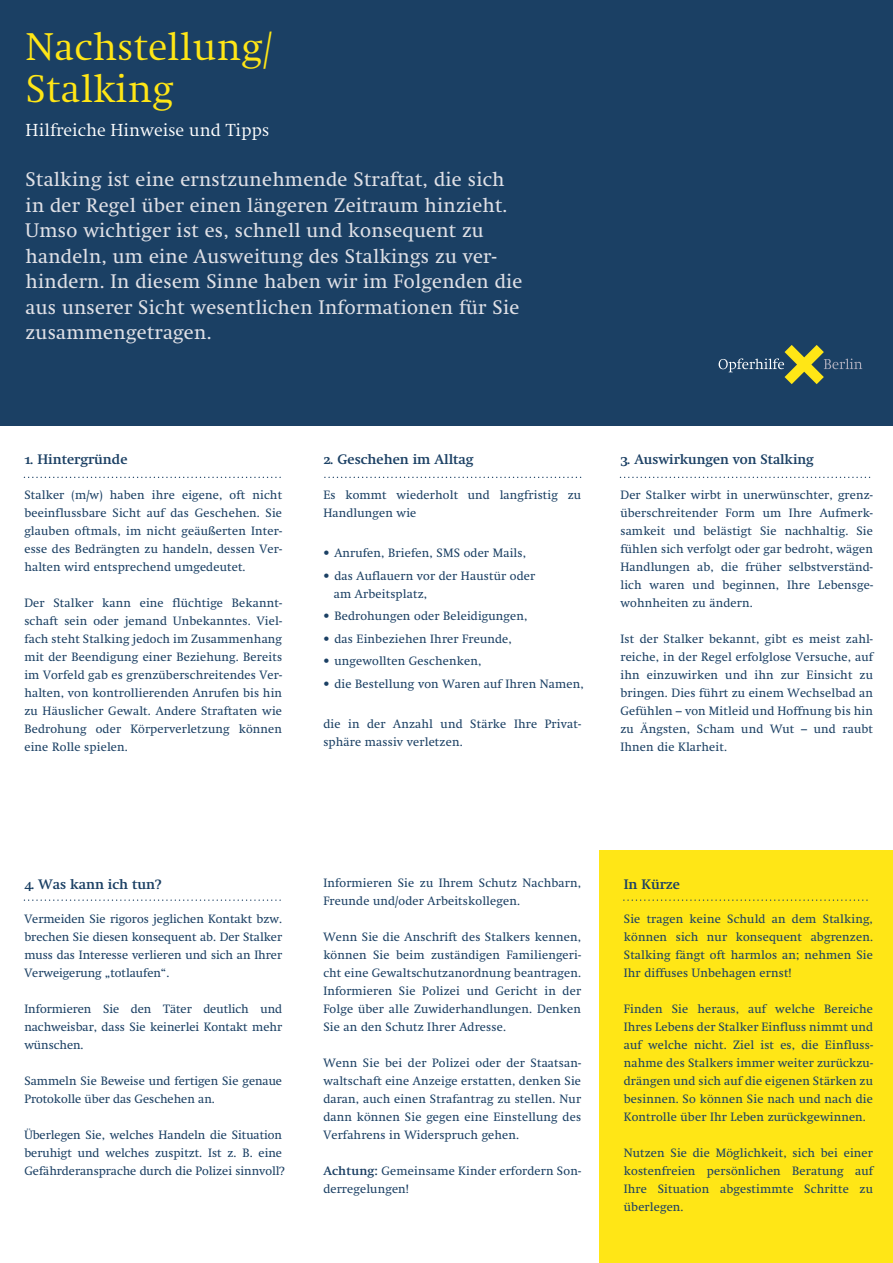
<style>
.page{position:relative;width:893px;height:1263px;background:#fff}
.page>*{position:absolute;margin:0;border:0;box-sizing:border-box;transform-origin:0 0}
.t1{font:300 40.2px/42.3px "Swift";color:#ffe616}
.t2{font:19.5px/25.5px "Swift";letter-spacing:.015em;color:#dfe0e6}
.t3{font:300 18.15px "Swift";color:#fff}
.t4{font:700 13.5px "Swift";color:#1b4064}
.t5{font:12px/18px "Swift";letter-spacing:.015em;color:#1b4064;text-align:justify}
.s1{font-family:"Swift Bold SC";font-weight:400}
.s2{font-weight:700}
</style>
<div class="page">
<div style="left:0;top:0;width:893px;height:425px;background:#1b4064"></div>
<svg style="left:719px;top:345px;width:143px;height:39px"></svg>
<div style="left:600px;top:850px;width:293px;height:413px;background:#ffe616"></div>
<svg style="left:620px;top:477px;width:251px;height:1px"></svg>
<svg style="left:24px;top:477px;width:257px;height:1px"></svg>
<svg style="left:325px;top:477px;width:257px;height:1px"></svg>
<svg style="left:624px;top:899px;width:244px;height:2px"></svg>
<svg style="left:24px;top:899px;width:257px;height:2px"></svg>
<h1 class="t1" style="left:26px;top:26px;width:249px">Nachstellung/<br>Stalking</h1>
<h3 class="t3" style="left:26px;top:120px;width:245px">Hilfreiche Hinweise und Tipps</h3>
<p class="t2" style="left:26px;top:167px;width:498px">Stalking ist eine ernstzunehmende Straftat, die sich in der Regel über einen längeren Zeitraum hinzieht.<br>Umso wichtiger ist es, schnell und konsequent zu handeln, um eine Ausweitung des Stalkings zu ver&shy;hindern. In diesem Sinne haben wir im Folgenden die aus unserer Sicht wesentlichen Informationen für Sie zusammengetragen.</p>
<p class="t4" style="left:24px;top:452px;width:105px"><span class="s1">1</span>. Hintergründe</p>
<p class="t5" style="left:24px;top:486px;width:259px">Stalker (m/w) haben ihre eigene, oft nicht beeinflussbare Sicht auf das Geschehen. Sie glauben oftmals, im nicht geäußerten Inter&shy;esse des Bedrängten zu handeln, dessen Ver&shy;halten wird entsprechend umgedeutet.</p>
<p class="t5" style="left:24px;top:594px;width:259px">Der Stalker kann eine flüchtige Bekannt&shy;schaft sein oder jemand Unbekanntes. Viel&shy;fach steht Stalking jedoch im Zusammenhang mit der Beendigung einer Beziehung. Bereits im Vorfeld gab es grenzüberschreitendes Ver&shy;halten, von kontrollierenden Anrufen bis hin zu Häuslicher Gewalt. Andere Straftaten wie Bedrohung oder Körperverletzung können eine Rolle spielen.</p>
<p class="t4" style="left:323px;top:452px;width:152px"><span class="s1">2</span>. Geschehen im Alltag</p>
<p class="t5" style="left:323px;top:485px;width:259px">Es kommt wiederholt und langfristig zu<br>Handlungen wie</p>
<p class="t5" style="left:323px;top:544px;width:204px">• Anrufen, Briefen, SMS oder Mails,</p>
<p class="t5" style="left:334px;top:566px;width:203px;text-indent:-10px">• das Auflauern vor der Haustür oder am Arbeitsplatz,</p>
<p class="t5" style="left:323px;top:607px;width:206px">• Bedrohungen oder Beleidigungen,</p>
<p class="t5" style="left:323px;top:629px;width:190px">• das Einbeziehen Ihrer Freunde,</p>
<p class="t5" style="left:323px;top:652px;width:160px">• ungewollten Geschenken,</p>
<p class="t5" style="left:323px;top:674px;width:262px">• die Bestellung von Waren auf Ihren Namen,</p>
<p class="t5" style="left:323px;top:715px;width:259px">die in der Anzahl und Stärke Ihre Privat&shy;sphäre massiv verletzen.</p>
<p class="t4" style="left:620px;top:452px;width:195px"><span class="s1">3</span>. Auswirkungen von Stalking</p>
<p class="t5" style="left:620px;top:486px;width:254px">Der Stalker wirbt in unerwünschter, grenz&shy;überschreitender Form um Ihre Aufmerk&shy;samkeit und belästigt Sie nachhaltig. Sie fühlen sich verfolgt oder gar bedroht, wägen Handlungen ab, die früher selbstverständ&shy;lich waren und beginnen, Ihre Lebensge&shy;wohnheiten zu ändern.</p>
<p class="t5" style="left:620px;top:630px;width:254px">Ist der Stalker bekannt, gibt es meist zahl&shy;reiche, in der Regel erfolglose Versuche, auf ihn einzuwirken und ihn zur Einsicht zu bringen. Dies führt zu einem Wechselbad an Gefühlen – von Mitleid und Hoffnung bis hin zu Ängsten, Scham und Wut – und raubt Ihnen die Klarheit.</p>
<p class="t4" style="left:24px;top:876px;width:139px"><span class="s1">4</span>. Was kann ich tun?</p>
<p class="t5" style="left:24px;top:910px;width:259px">Vermeiden Sie rigoros jeglichen Kontakt bzw. brechen Sie diesen konsequent ab. Der Stalker muss das Interesse verlieren und sich an Ihrer Verweigerung „totlaufen“.</p>
<p class="t5" style="left:24px;top:1000px;width:259px">Informieren Sie den Täter deutlich und nachweisbar, dass Sie keinerlei Kontakt mehr wünschen.</p>
<p class="t5" style="left:24px;top:1072px;width:259px">Sammeln Sie Beweise und fertigen Sie genaue<br>Protokolle über das Geschehen an.</p>
<p class="t5" style="left:24px;top:1126px;width:262px;text-align:left">Überlegen Sie, welches Handeln die Situation beruhigt und welches zuspitzt. Ist z. B. eine<br>Gefährderansprache durch die Polizei sinnvoll?</p>
<p class="t5" style="left:323px;top:874px;width:259px">Informieren Sie zu Ihrem Schutz Nachbarn,<br>Freunde und/oder Arbeitskollegen.</p>
<p class="t5" style="left:323px;top:928px;width:259px">Wenn Sie die Anschrift des Stalkers kennen, können Sie beim zuständigen Familiengeri&shy;cht eine Gewaltschutzanordnung beantragen.<br>Informieren Sie Polizei und Gericht in der Folge über alle Zuwiderhandlungen. Denken Sie an den Schutz Ihrer Adresse.</p>
<p class="t5" style="left:323px;top:1054px;width:259px">Wenn Sie bei der Polizei oder der Staatsan&shy;waltschaft eine Anzeige erstatten, denken Sie daran, auch einen Strafantrag zu stellen. Nur dann können Sie gegen eine Einstellung des Verfahrens in Widerspruch gehen.</p>
<p class="t5" style="left:323px;top:1162px;width:259px"><span class="s2">Achtung:</span> Gemeinsame Kinder erfordern Son&shy;derregelungen!</p>
<p class="t4" style="left:624px;top:876px;width:58px">In Kürze</p>
<p class="t5" style="left:624px;top:910px;width:251px">Sie tragen keine Schuld an dem Stalking, können sich nur konsequent abgrenzen.<br>Stalking fängt oft harmlos an; nehmen Sie Ihr diffuses Unbehagen ernst!</p>
<p class="t5" style="left:624px;top:1000px;width:251px">Finden Sie heraus, auf welche Bereiche Ihres Lebens der Stalker Einfluss nimmt und auf welche nicht. Ziel ist es, die Einfluss&shy;nahme des Stalkers immer weiter zurückzu&shy;drängen und sich auf die eigenen Stärken zu besinnen. So können Sie nach und nach die Kontrolle über Ihr Leben zurückgewinnen.</p>
<p class="t5" style="left:624px;top:1144px;width:251px">Nutzen Sie die Möglichkeit, sich bei einer kostenfreien persönlichen Beratung auf Ihre Situation abgestimmte Schritte zu überlegen.</p>
</div>
